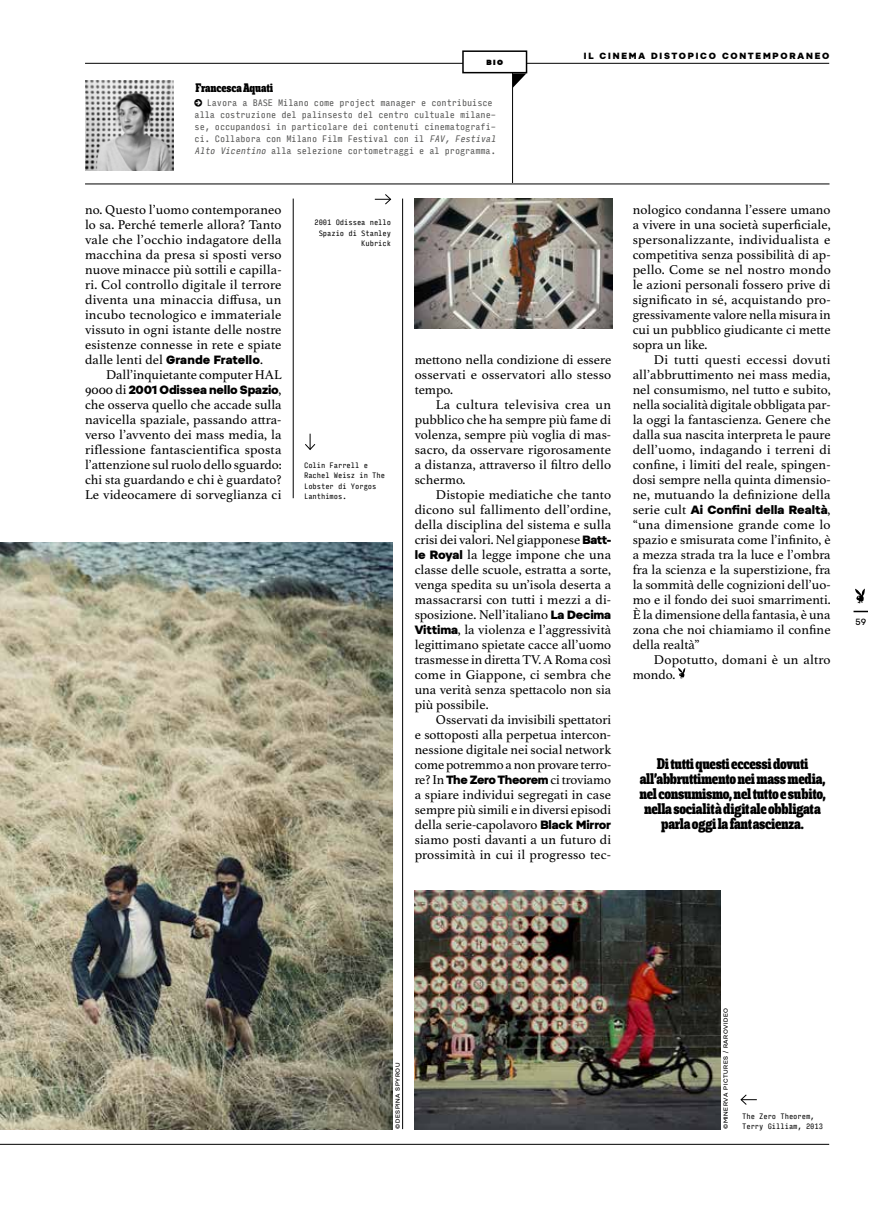
<style>
.page{position:relative;width:893px;height:1212px;background:#fff}
.page>*{position:absolute;margin:0;border:0;box-sizing:border-box;transform-origin:0 0}
.t1{font:900 extra-condensed 15px/15px "Rude Slab";letter-spacing:-.02em;color:#000;text-align:center}
.t2{font:13.5px/15px "Athelas PE";color:#000;text-align:justify}
.t3{font:800 12px "Pepi";letter-spacing:-.015em;color:#000}
.t4{font:900 extra-condensed 12px "Rude Slab";letter-spacing:-.01em;color:#000}
.t5{font:9px/12px "Input Mono Compressed";letter-spacing:-.01em;color:#575756;scale:1.09 1}
.t6{font:800 9px "Pepi";letter-spacing:.2em;color:#000}
.t7{font:500 9px "Pepi";color:#000}
.t8{font:7.5px/10.5px "Input Mono Compressed";letter-spacing:-.01em;color:#000;scale:1.09 1}
.t9{font:7.5px "Pepi Ultra";color:#000}
.t10{font:500 6px "Pepi";letter-spacing:.1em;color:#000}
.s1{color:#000}
.s2{font-style:italic}
.s3{font-family:"Pepi";font-weight:800;font-size:12px}
.s4{font-family:"Athelas PE";font-weight:400;font-size:13.5px}
</style>
<div class="page">
<hr style="left:85px;top:63px;width:744px;height:1px;background:#000">
<svg style="left:855px;top:588px;width:10px;height:15px"></svg>
<svg style="left:853px;top:611px;width:15px;height:1px"></svg>
<img style="left:0;top:542px;width:392px;height:587px">
<hr style="left:85px;top:184px;width:744px;height:1px;background:#000">
<hr style="left:512px;top:63px;width:1px;height:120px;background:#000">
<div style="left:463px;top:51px;width:63px;height:22px;background:#fff"></div>
<div style="left:462px;top:50px;width:65px;height:23px;border:2px solid #000"></div>
<svg style="left:513px;top:73px;width:13px;height:15px"></svg>
<img style="left:85px;top:81px;width:88px;height:89px">
<hr style="left:293px;top:199px;width:1px;height:299px;background:#000">
<hr style="left:402px;top:199px;width:1px;height:930px;background:#000">
<svg style="left:305px;top:434px;width:11px;height:16px"></svg>
<svg style="left:375px;top:194px;width:17px;height:11px"></svg>
<svg style="left:740px;top:1094px;width:17px;height:11px"></svg>
<img style="left:415px;top:199px;width:198px;height:130px">
<svg style="left:678px;top:668px;width:7px;height:11px"></svg>
<img style="left:415px;top:890px;width:306px;height:239px">
<hr style="left:0;top:1144px;width:829px;height:1px;background:#000">
<p class="t9" style="left:486px;top:57px;width:18px">BIO</p>
<p class="t5" style="left:195px;top:97px;width:280px"><span class="s1">○</span> Lavora a BASE Milano come project manager e contribuisce alla costruzione del palinsesto del centro cultuale milane&shy;se, occupandosi in particolare dei contenuti cinematografi&shy;ci. Collabora con Milano Film Festival con il <span class="s2">FAV, Festival Alto Vicentino</span> alla selezione cortometraggi e al programma.</p>
<p class="t4" style="left:196px;top:80px;width:79px">Francesca Aquati</p>
<p class="t6" style="left:584px;top:50px;width:247px">IL CINEMA DISTOPICO CONTEMPORANEO</p>
<p class="t2" style="left:85px;top:201px;width:198px">no. Questo l’uomo contemporaneo lo sa. Perché temerle allora? Tanto vale che l’occhio indagatore della macchina da presa si sposti verso nuove minacce più sottili e capilla&shy;ri. Col controllo digitale il terrore diventa una minaccia diffusa, un incubo tecnologico e immateriale vissuto in ogni istante delle nostre esistenze connesse in rete e spiate dalle lenti del <span class="s3">Grande Fratello</span>.</p>
<p class="t2" style="left:106px;top:366px;width:177px">Dall’inquietante computer HAL</p>
<p class="t3" style="left:85px;top:382px;width:198px"><span class="s4">9000 di</span> 2001 Odissea nello Spazio<span class="s4">,</span></p>
<p class="t2" style="left:85px;top:396px;width:198px">che osserva quello che accade sulla navicella spaziale, passando attra&shy;verso l’avvento dei mass media, la riflessione fantascientifica sposta l’attenzione sul ruolo dello sguardo: chi sta guardando e chi è guardato?<br>Le videocamere di sorveglianza ci</p>
<p class="t8" style="left:314px;top:218px;width:72px;text-align:right">2001 Odissea nello<br>Spazio di Stanley<br>Kubrick</p>
<p class="t8" style="left:304px;top:460px;width:76px">Colin Farrell e<br>Rachel Weisz in The<br>Lobster di Yorgos<br>Lanthimos.</p>
<p class="t2" style="left:415px;top:351px;width:198px">mettono nella condizione di essere osservati e osservatori allo stesso tempo.</p>
<p class="t2" style="left:415px;top:396px;width:198px;text-indent:21px">La cultura televisiva crea un pubblico che ha sempre più fame di volenza, sempre più voglia di mas&shy;sacro, da osservare rigorosamente a distanza, attraverso il filtro dello schermo.</p>
<p class="t2" style="left:415px;top:486px;width:198px;text-indent:21px">Distopie mediatiche che tanto dicono sul fallimento dell’ordine, della disciplina del sistema e sulla crisi dei valori. Nel giapponese <span class="s3">Batt&shy;le Royal</span> la legge impone che una classe delle scuole, estratta a sorte, venga spedita su un’isola deserta a massacrarsi con tutti i mezzi a di&shy;sposizione. Nell’italiano <span class="s3">La Decima Vittima</span>, la violenza e l’aggressività legittimano spietate cacce all’uomo trasmesse in diretta TV. A Roma così come in Giappone, ci sembra che una verità senza spettacolo non sia più possibile.</p>
<p class="t2" style="left:415px;top:711px;width:198px;text-indent:21px">Osservati da invisibili spettatori e sottoposti alla perpetua intercon&shy;nessione digitale nei social network come potremmo a non provare terro&shy;re? In <span class="s3">The Zero Theorem</span> ci troviamo a spiare individui segregati in case sempre più simili e in diversi episodi della serie-capolavoro <span class="s3">Black Mirror </span>siamo posti davanti a un futuro di prossimità in cui il progresso tec-</p>
<p class="t2" style="left:633px;top:201px;width:200px">nologico condanna l’essere umano a vivere in una società superficiale, spersonalizzante, individualista e competitiva senza possibilità di ap&shy;pello. Come se nel nostro mondo le azioni personali fossero prive di significato in sé, acquistando pro&shy;gressivamente valore nella misura in cui un pubblico giudicante ci mette sopra un like.</p>
<p class="t2" style="left:633px;top:351px;width:200px;text-indent:21px">Di tutti questi eccessi dovuti all’abbruttimento nei mass media, nel consumismo, nel tutto e subito, nella socialità digitale obbligata par&shy;la oggi la fantascienza. Genere che dalla sua nascita interpreta le paure dell’uomo, indagando i terreni di confine, i limiti del reale, spingen&shy;dosi sempre nella quinta dimensio&shy;ne, mutuando la definizione della</p>
<p class="t3" style="left:633px;top:502px;width:199px"><span class="s4">serie cult</span> Ai Confini della Realtà<span class="s4">,</span></p>
<p class="t2" style="left:633px;top:516px;width:200px">“una dimensione grande come lo spazio e smisurata come l’infinito, è a mezza strada tra la luce e l’ombra fra la scienza e la superstizione, fra la sommità delle cognizioni dell’uo&shy;mo e il fondo dei suoi smarrimenti.<br>È la dimensione della fantasia, è una zona che noi chiamiamo il confine della realtà”</p>
<p class="t2" style="left:633px;top:651px;width:199px;text-indent:21px">Dopotutto, domani è un altro mondo.</p>
<p class="t1" style="left:639px;top:755px;width:188px">Di tutti questi eccessi dovuti all’abbruttimento nei mass media, nel consumismo, nel tutto e subito, nella socialità digitale obbligata parla oggi la fantascienza.</p>
<p class="t7" style="left:855px;top:617px;width:12px">59</p>
<p class="t10" style="left:394px;top:1129px;width:68px;rotate:-90deg">©DESPINA SPYROU</p>
<p class="t10" style="left:722px;top:1129px;width:123px;rotate:-90deg">©MINERVA PICTURES / RAROVIDEO</p>
<p class="t8" style="left:742px;top:1111px;width:68px">The Zero Theorem,</p>
<p class="t8" style="left:742px;top:1122px;width:76px">Terry Gilliam, 2013</p>
</div>
